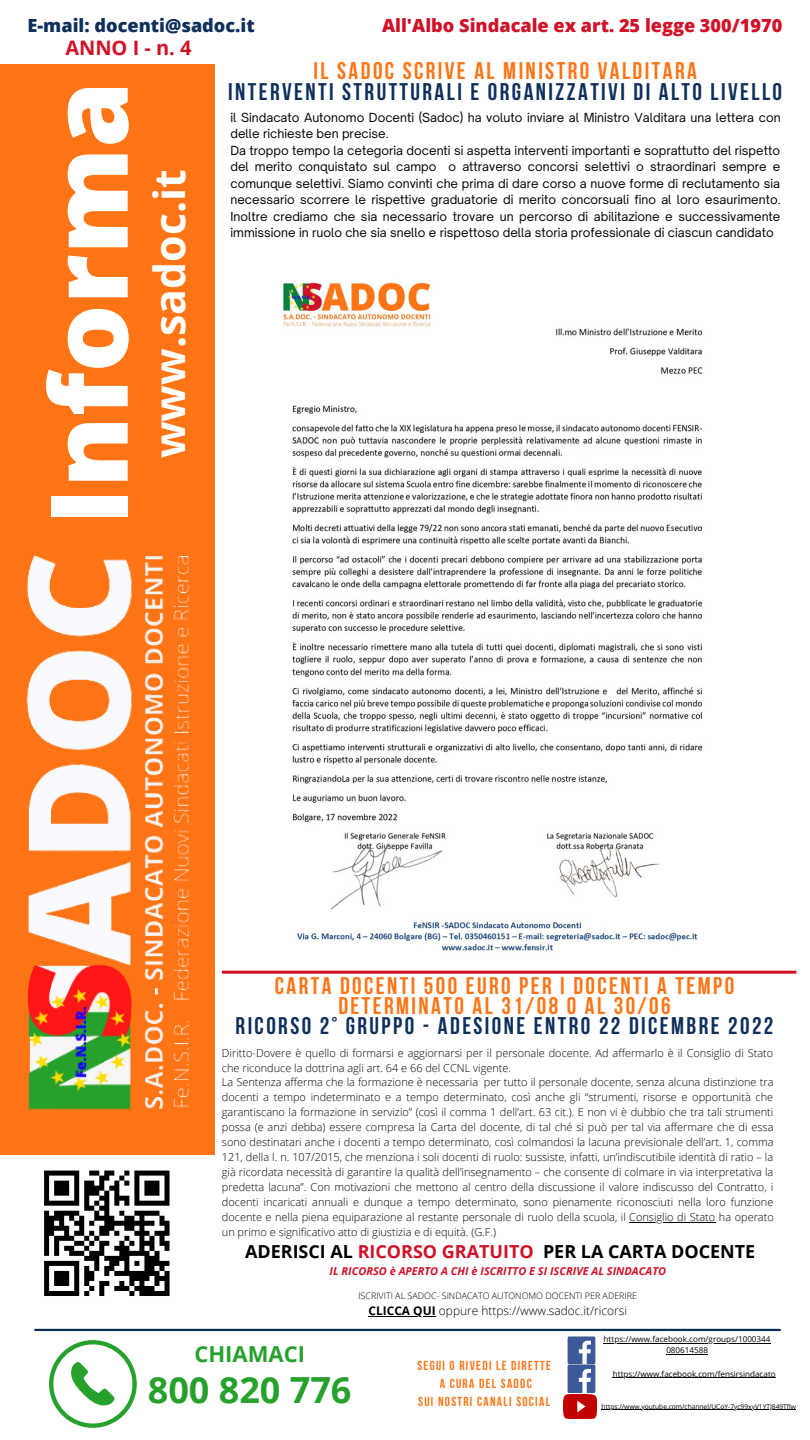
<style>
.page{position:relative;width:810px;height:1440px;background:#fff}
.page>*{position:absolute;margin:0;border:0;box-sizing:border-box;transform-origin:0 0}
.t1{font:800 106.7px "Open Sans";color:#fff}
.t2{font:700 42.9px "Open Sans";color:#fff}
.t3{font:700 36px "Open Sans";color:#26a12c}
.t4{font:700 24px/20.2px "Bebas Neue";letter-spacing:.1em;color:#ff7415;text-align:center}
.t5{font:700 24px "Bebas Neue";letter-spacing:.1em;color:#0e2f5c}
.t6{font:700 22px "Open Sans";color:#26a12c}
.t7{font:700 20px "Open Sans";color:#d11128}
.t8{font:800 18.1px "Open Sans";color:#d11128}
.t9{font:800 18.1px "Open Sans";color:#0e2f5c}
.t10{font:700 18px "Open Sans";color:#000}
.t11{font:700 13px/18px "Bebas Neue";letter-spacing:.1em;color:#ff7415;text-align:center}
.t12{font:12px/16.5px "Open Sauce One";color:#000}
.t13{font:300 11.9px "Open Sans";color:#000}
.t14{font:300 11px/14.9px "Open Sans";color:#000}
.t15{font:italic 700 10.9px "Open Sans";color:#d11128}
.t16{font:300 9px "Open Sans";color:#000}
.t17{font:8.1px/10.8px "Open Sans";color:#000;text-align:center}
.t18{font:6.6px "Open Sans";color:#000}
.s1{color:#d11128}
.s2{font-weight:700}
</style>
<div class="page">
<hr style="left:35px;top:1329px;width:745px;height:2px;background:#0e2f5c">
<img style="left:567px;top:1336px;width:29px;height:27px">
<img style="left:563px;top:1396px;width:33px;height:22px">
<div style="left:0;top:65px;width:214px;height:1090px;background:#ff7415"></div>
<img style="left:26px;top:484px;width:219px;height:671px">
<svg style="left:44px;top:1171px;width:126px;height:125px"></svg>
<div style="left:139px;top:1291px;width:31px;height:5px;background:#000"></div>
<svg style="left:49px;top:1340px;width:88px;height:88px"></svg>
<img style="left:564px;top:1363px;width:32px;height:33px">
<img style="left:245px;top:282px;width:506px;height:689px">
<hr style="left:629px;top:1222px;width:86px;height:1px;background:#000">
<hr style="left:368px;top:1316px;width:68px;height:1px;background:#000">
<hr style="left:604px;top:1343px;width:167px;height:1px;background:#000">
<hr style="left:666px;top:1354px;width:42px;height:1px;background:#000">
<hr style="left:602px;top:1409px;width:194px;height:1px;background:#000">
<hr style="left:613px;top:1377px;width:163px;height:1px;background:#000">
<hr style="left:222px;top:971px;width:574px;height:3px;background:#d11128">
<h3 class="t9" style="left:28px;top:13px;width:229px">E-mail: docenti@sadoc.it</h3>
<h3 class="t8" style="left:382px;top:13px;width:402px">All'Albo Sindacale ex art. 25 legge 300/1970</h3>
<h3 class="t7" style="left:65px;top:33px;width:128px">ANNO I - n. 4</h3>
<h1 class="t1" style="left:14px;top:525px;width:445px;rotate:-90deg">Informa</h1>
<h2 class="t2" style="left:139px;top:458px;width:291px;rotate:-90deg">www.sadoc.it</h2>
<h3 class="t4" style="left:314px;top:63px;width:385px">IL SADOC SCRIVE AL MINISTRO VALDITARA</h3>
<h3 class="t5" style="left:228px;top:82px;width:555px">INTERVENTI STRUTTURALI E ORGANIZZATIVI DI ALTO LIVELLO</h3>
<p class="t12" style="left:230px;top:109px;width:552px">il Sindacato Autonomo Docenti (Sadoc) ha voluto inviare al Ministro Valditara una lettera con delle richieste ben precise.<br>Da troppo tempo la cetegoria docenti si aspetta interventi importanti e soprattutto del rispetto del merito conquistato sul campo o attraverso concorsi selettivi o straordinari sempre e comunque selettivi. Siamo convinti che prima di dare corso a nuove forme di reclutamento sia necessario scorrere le rispettive graduatorie di merito concorsuali fino al loro esaurimento.<br>Inoltre crediamo che sia necessario trovare un percorso di abilitazione e successivamente immissione in ruolo che sia snello e rispettoso della storia professionale di ciascun candidato</p>
<h3 class="t4" style="left:275px;top:977px;width:461px">CARTA DOCENTI 500 EURO PER I DOCENTI A TEMPO<br>DETERMINATO AL 31/08 O AL 30/06</h3>
<h3 class="t5" style="left:236px;top:1016px;width:539px">RICORSO 2° GRUPPO - ADESIONE ENTRO 22 DICEMBRE 2022</h3>
<p class="t14" style="left:222px;top:1045px;width:553px">Diritto-Dovere è quello di formarsi e aggiornarsi per il personale docente. Ad affermarlo è il Consiglio di Stato che riconduce la dottrina agli art. 64 e 66 del CCNL vigente.<br>La Sentenza afferma che la formazione è necessaria per tutto il personale docente, senza alcuna distinzione tra docenti a tempo indeterminato e a tempo determinato, così anche gli “strumenti, risorse e opportunità che garantiscano la formazione in servizio” (così il comma 1 dell’art. 63 cit.). E non vi è dubbio che tra tali strumenti possa (e anzi debba) essere compresa la Carta del docente, di tal ché si può per tal via affermare che di essa sono destinatari anche i docenti a tempo determinato, così colmandosi la lacuna previsionale dell’art. 1, comma 121, della l. n. 107/2015, che menziona i soli docenti di ruolo: sussiste, infatti, un’indiscutibile identità di ratio – la già ricordata necessità di garantire la qualità dell’insegnamento – che consente di colmare in via interpretativa la predetta lacuna”. Con motivazioni che mettono al centro della discussione il valore indiscusso del Contratto, i docenti incaricati annuali e dunque a tempo determinato, sono pienamente riconosciuti nella loro funzione docente e nella piena equiparazione al restante personale di ruolo della scuola, il Consiglio di Stato ha operato un primo e significativo atto di giustizia e di equità. (G.F.)</p>
<h3 class="t10" style="left:245px;top:1239px;width:512px">ADERISCI AL <span class="s1">RICORSO GRATUITO</span> PER LA CARTA DOCENTE</h3>
<p class="t15" style="left:330px;top:1264px;width:338px">IL RICORSO è APERTO A CHI è ISCRITTO E SI ISCRIVE AL SINDACATO</p>
<p class="t16" style="left:358px;top:1290px;width:280px">ISCRIVITI AL SADOC- SINDACATO AUTONOMO DOCENTI PER ADERIRE</p>
<p class="t13" style="left:368px;top:1302px;width:260px"><span class="s2">CLICCA QUI</span> oppure https://www.sadoc.it/ricorsi</p>
<h3 class="t6" style="left:194px;top:1339px;width:112px">CHIAMACI</h3>
<h3 class="t3" style="left:148px;top:1364px;width:205px">800 820 776</h3>
<p class="t11" style="left:417px;top:1357px;width:135px">SEGUI O RIVEDI LE DIRETTE<br>A CURA DEL SADOC<br>SUI NOSTRI CANALI SOCIAL</p>
<p class="t17" style="left:604px;top:1334px;width:168px">https://www.facebook.com/groups/1000344<br>080614588</p>
<p class="t17" style="left:613px;top:1368px;width:164px">https://www.facebook.com/fensirsindacato</p>
<p class="t18" style="left:602px;top:1402px;width:196px">https://www.youtube.com/channel/UCoY-7yc99xyV1YTJ849Tflw</p>
</div>
